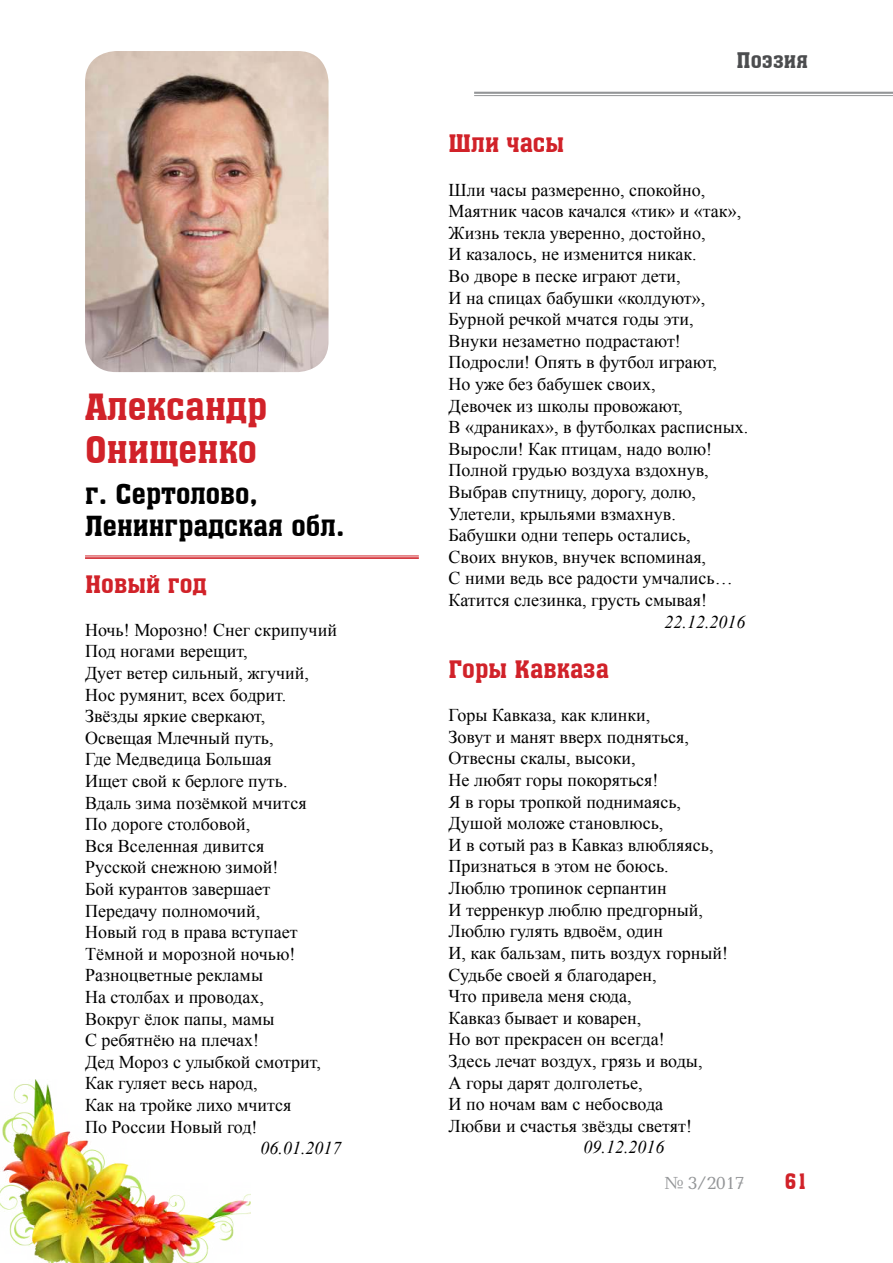
<style>
.page{position:relative;width:893px;height:1263px;background:#fff}
.page>*{position:absolute;margin:0;border:0;box-sizing:border-box;transform-origin:0 0}
.t1{font:36px/43.2px "a Assuan";color:#d12229}
.t2{font:27px/32.4px "a Assuan";color:#000}
.t3{font:24px "a Assuan";color:#d12229}
.t4{font:21px "a Assuan";color:#4c4d4f}
.t5{font:21px "a Assuan";color:#d12229}
.t6{font:18px/21.6px "Times New Roman";color:#000}
.t7{font:italic 18px "Times New Roman";color:#000}
.t8{font:18px "Baltica C";color:#939597}
</style>
<div class="page">
<hr style="left:474px;top:92px;width:419px;height:2px;background:#939597">
<hr style="left:474px;top:95px;width:419px;height:1px;background:#939597">
<img style="left:0;top:1080px;width:250px;height:183px">
<img style="left:85px;top:51px;width:244px;height:321px">
<hr style="left:85px;top:556px;width:334px;height:1px;background:#d12229">
<hr style="left:85px;top:557px;width:334px;height:2px;background:#d12229">
<h1 class="t1" style="left:85px;top:386px;width:184px">Александр<br>Онищенко</h1>
<h2 class="t2" style="left:85px;top:478px;width:261px">г. Сертолово,<br>Ленинградская обл.</h2>
<h3 class="t3" style="left:85px;top:571px;width:123px">Новый год</h3>
<p class="t6" style="left:85px;top:619px;width:253px">Ночь! Морозно! Снег скрипучий<br>Под ногами верещит,<br>Дует ветер сильный, жгучий,<br>Нос румянит, всех бодрит.<br>Звёзды яркие сверкают,<br>Освещая Млечный путь,<br>Где Медведица Большая<br>Ищет свой к берлоге путь.<br>Вдаль зима позёмкой мчится<br>По дороге столбовой,<br>Вся Вселенная дивится<br>Русской снежною зимой!<br>Бой курантов завершает<br>Передачу полномочий,<br>Новый год в права вступает<br>Тёмной и морозной ночью!<br>Разноцветные рекламы<br>На столбах и проводах,<br>Вокруг ёлок папы, мамы<br>С ребятнёю на плечах!<br>Дед Мороз с улыбкой смотрит,<br>Как гуляет весь народ,<br>Как на тройке лихо мчится<br>По России Новый год!</p>
<p class="t7" style="left:261px;top:1136px;width:82px">06.01.2017</p>
<p class="t4" style="left:737px;top:49px;width:73px">Поэзия</p>
<h3 class="t3" style="left:449px;top:131px;width:117px">Шли часы</h3>
<p class="t6" style="left:449px;top:178px;width:301px">Шли часы размеренно, спокойно,<br>Маятник часов качался «тик» и «так»,<br>Жизнь текла уверенно, достойно,<br>И казалось, не изменится никак.<br>Во дворе в песке играют дети,<br>И на спицах бабушки «колдуют»,<br>Бурной речкой мчатся годы эти,<br>Внуки незаметно подрастают!<br>Подросли! Опять в футбол играют,<br>Но уже без бабушек своих,<br>Девочек из школы провожают,<br>В «драниках», в футболках расписных.<br>Выросли! Как птицам, надо волю!<br>Полной грудью воздуха вздохнув,<br>Выбрав спутницу, дорогу, долю,<br>Улетели, крыльями взмахнув.<br>Бабушки одни теперь остались,<br>Своих внуков, внучек вспоминая,<br>С ними ведь все радости умчались…<br>Катится слезинка, грусть смывая!</p>
<p class="t7" style="left:665px;top:609px;width:82px">22.12.2016</p>
<h3 class="t3" style="left:449px;top:656px;width:162px">Горы Кавказа</h3>
<p class="t6" style="left:449px;top:704px;width:281px">Горы Кавказа, как клинки,<br>Зовут и манят вверх подняться,<br>Отвесны скалы, высоки,<br>Не любят горы покоряться!<br>Я в горы тропкой поднимаясь,<br>Душой моложе становлюсь,<br>И в сотый раз в Кавказ влюбляясь,<br>Признаться в этом не боюсь.<br>Люблю тропинок серпантин<br>И терренкур люблю предгорный,<br>Люблю гулять вдвоём, один<br>И, как бальзам, пить воздух горный!<br>Судьбе своей я благодарен,<br>Что привела меня сюда,<br>Кавказ бывает и коварен,<br>Но вот прекрасен он всегда!<br>Здесь лечат воздух, грязь и воды,<br>А горы дарят долголетье,<br>И по ночам вам с небосвода<br>Любви и счастья звёзды светят!</p>
<p class="t7" style="left:584px;top:1135px;width:82px">09.12.2016</p>
<p class="t8" style="left:664px;top:1172px;width:82px">№ 3/2017</p>
<p class="t5" style="left:785px;top:1170px;width:25px">61</p>
</div>
